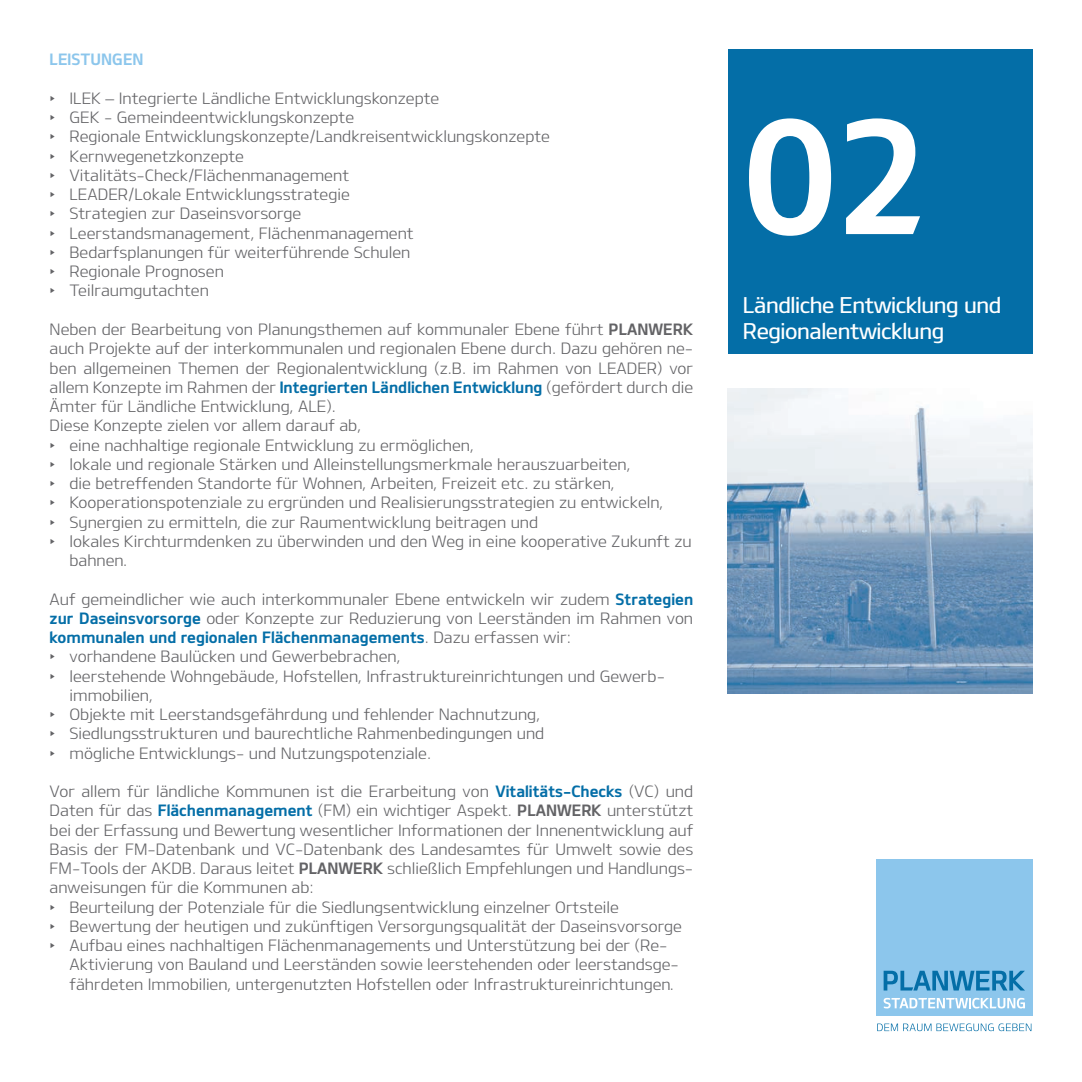
<style>
.page{position:relative;width:1082px;height:1082px;background:#fff}
.page>*{position:absolute;margin:0;border:0;box-sizing:border-box;transform-origin:0 0}
.t1{font:157.5px "Design KOTFB";color:#fff}
.t2{font:21.88px/26.2px "Design KOTFM";letter-spacing:-.02em;color:#fff}
.t3{font:15.75px/19.2px "Design KOTFL";color:#636366}
.t4{font:15.75px "Design KOTFB";color:#046ea7}
.t5{font:15.75px "Design KOTFB";color:#8cc6ec}
.s1{font-family:"Design KOTFB"}
.s2{font-family:"Design KOTFB";color:#046ea7}
.s3{font-family:"Design KOTFL";color:#636366}
</style>
<div class="page">
<div style="left:876px;top:859px;width:156px;height:156px;background:#8cc6ec"></div>
<svg style="left:883px;top:970px;width:141px;height:20px"></svg>
<svg style="left:883px;top:997px;width:141px;height:11px"></svg>
<svg style="left:877px;top:1023px;width:154px;height:8px"></svg>
<div style="left:728px;top:50px;width:304px;height:304px;background:#046ea7"></div>
<img style="left:728px;top:389px;width:304px;height:304px">
<p class="t5" style="left:50px;top:50px;width:95px">LEISTUNGEN</p>
<p class="t3" style="left:50px;top:88px;width:502px"><span class="s1">‣</span> ILEK – Integrierte Ländliche Entwicklungskonzepte<br><span class="s1">‣</span> GEK - Gemeindeentwicklungskonzepte<br><span class="s1">‣</span> Regionale Entwicklungskonzepte/Landkreisentwicklungskonzepte <span class="s1">‣</span> Kernwegenetzkonzepte<br><span class="s1">‣</span> Vitalitäts-Check/Flächenmanagement<br><span class="s1">‣</span> LEADER/Lokale Entwicklungsstrategie<br><span class="s1">‣</span> Strategien zur Daseinsvorsorge<br><span class="s1">‣</span> Leerstandsmanagement, Flächenmanagement<br><span class="s1">‣</span> Bedarfsplanungen für weiterführende Schulen<br><span class="s1">‣</span> Regionale Prognosen<br><span class="s1">‣</span> Teilraumgutachten</p>
<p class="t3" style="left:50px;top:319px;width:645px">Neben der Bearbeitung von Planungsthemen auf kommunaler Ebene führt <span class="s1">PLANWERK</span></p>
<p class="t3" style="left:50px;top:338px;width:645px">auch Projekte auf der interkommunalen und regionalen Ebene durch. Dazu gehören ne-</p>
<p class="t3" style="left:50px;top:357px;width:645px">ben allgemeinen Themen der Regionalentwicklung (z.B. im Rahmen von LEADER) vor</p>
<p class="t3" style="left:50px;top:377px;width:645px">allem Konzepte im Rahmen der <span class="s2">Integrierten Ländlichen Entwicklung</span> (gefördert durch die</p>
<p class="t3" style="left:50px;top:396px;width:288px">Ämter für Ländliche Entwicklung, ALE).</p>
<p class="t3" style="left:50px;top:415px;width:313px">Diese Konzepte zielen vor allem darauf ab,</p>
<p class="t3" style="left:50px;top:434px;width:425px"><span class="s1">‣</span> eine nachhaltige regionale Entwicklung zu ermöglichen,</p>
<p class="t3" style="left:50px;top:454px;width:582px"><span class="s1">‣</span> lokale und regionale Stärken und Alleinstellungsmerkmale herauszuarbeiten,</p>
<p class="t3" style="left:50px;top:473px;width:566px"><span class="s1">‣</span> die betreffenden Standorte für Wohnen, Arbeiten, Freizeit etc. zu stärken,</p>
<p class="t3" style="left:50px;top:492px;width:615px"><span class="s1">‣</span> Kooperationspotenziale zu ergründen und Realisierungsstrategien zu entwickeln,</p>
<p class="t3" style="left:50px;top:511px;width:490px"><span class="s1">‣</span> Synergien zu ermitteln, die zur Raumentwicklung beitragen und</p>
<p class="t3" style="left:50px;top:531px;width:643px"><span class="s1">‣</span> lokales Kirchturmdenken zu überwinden und den Weg in eine kooperative Zukunft zu</p>
<p class="t3" style="left:69px;top:550px;width:59px">bahnen.</p>
<p class="t3" style="left:50px;top:588px;width:645px">Auf gemeindlicher wie auch interkommunaler Ebene entwickeln wir zudem <span class="s2">Strategien zur Daseinsvorsorge</span> oder Konzepte zur Reduzierung von Leerständen im Rahmen von</p>
<p class="t4" style="left:50px;top:627px;width:523px">kommunalen und regionalen Flächenmanagements<span class="s3">. Dazu erfassen wir:</span></p>
<p class="t3" style="left:50px;top:646px;width:352px"><span class="s1">‣</span> vorhandene Baulücken und Gewerbebrachen,</p>
<p class="t3" style="left:50px;top:665px;width:617px"><span class="s1">‣</span> leerstehende Wohngebäude, Hofstellen, Infrastruktureinrichtungen und Gewerb-</p>
<p class="t3" style="left:69px;top:685px;width:85px">immobilien,</p>
<p class="t3" style="left:50px;top:704px;width:492px"><span class="s1">‣</span> Objekte mit Leerstandsgefährdung und fehlender Nachnutzung,</p>
<p class="t3" style="left:50px;top:723px;width:496px"><span class="s1">‣</span> Siedlungsstrukturen und baurechtliche Rahmenbedingungen und</p>
<p class="t3" style="left:50px;top:742px;width:383px"><span class="s1">‣</span> mögliche Entwicklungs- und Nutzungspotenziale.</p>
<p class="t3" style="left:50px;top:781px;width:645px">Vor allem für ländliche Kommunen ist die Erarbeitung von <span class="s2">Vitalitäts-Checks</span> (VC) und Daten für das <span class="s2">Flächenmanagement</span> (FM) ein wichtiger Aspekt. <span class="s1">PLANWERK</span> unterstützt bei der Erfassung und Bewertung wesentlicher Informationen der Innenentwicklung auf Basis der FM-Datenbank und VC-Datenbank des Landesamtes für Umwelt sowie des FM-Tools der AKDB. Daraus leitet <span class="s1">PLANWERK</span> schließlich Empfehlungen und Handlungs&shy;anweisungen für die Kommunen ab:<br><span class="s1">‣</span> Beurteilung der Potenziale für die Siedlungsentwicklung einzelner Ortsteile<br><span class="s1">‣</span> Bewertung der heutigen und zukünftigen Versorgungsqualität der Daseinsvorsorge<br><span class="s1">‣</span> Aufbau eines nachhaltigen Flächenmanagements und Unterstützung bei der (Re-</p>
<p class="t3" style="left:69px;top:954px;width:611px">Aktivierung von Bauland und Leerständen sowie leerstehenden oder leerstandsge&shy;fährdeten Immobilien, untergenutzten Hofstellen oder Infrastruktureinrichtungen.</p>
<h1 class="t1" style="left:742px;top:77px;width:187px">02</h1>
<h2 class="t2" style="left:742px;top:291px;width:260px">Ländliche Entwicklung und<br>Regionalentwicklung</h2>
</div>
